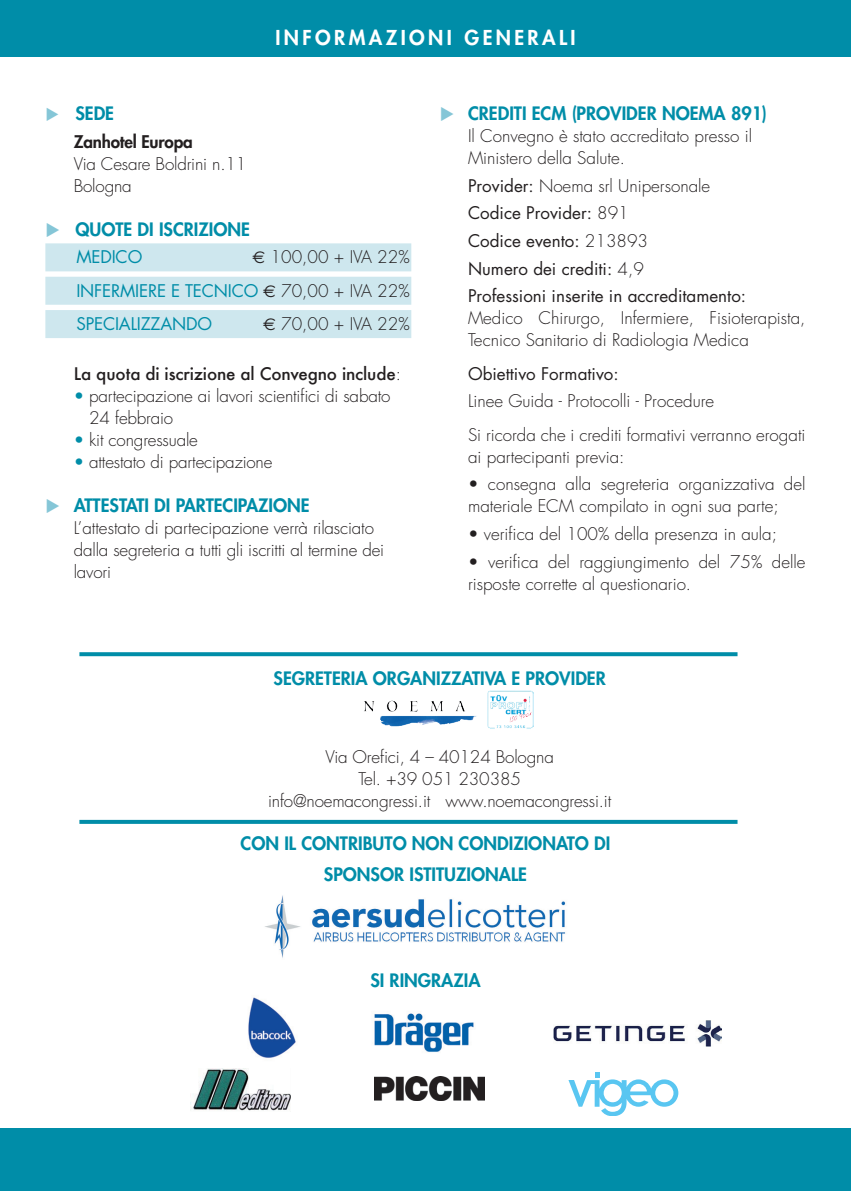
<style>
.page{position:relative;width:851px;height:1191px;background:#fff}
.page>*{position:absolute;margin:0;border:0;box-sizing:border-box;transform-origin:0 0}
.t1{font:800 20px "Futura";letter-spacing:.17em;color:#fff}
.t2{font:800 18px/31.4px "Futura";color:#008da8;text-align:center}
.t3{font:300 17px/22px "Futura";color:#231f20}
.t4{font:17px/27.6px "Futura";color:#231f20}
.t5{font:17px/33.4px "Futura";letter-spacing:-.01em;color:#008da8;text-align:justify}
.t6{font:500 17px "Futura";letter-spacing:-.01em;color:#231f20}
.t7{font:800 17px "Futura";letter-spacing:-.01em;color:#231f20}
.s1{color:#85c6d7}
.s2{font-family:"Euro Sans";color:#231f20}
.s3{font-weight:300;color:#231f20}
.s4{font-family:"Euro Sans";font-weight:400}
.s5{font-weight:300}
.s6{color:#008da8}
</style>
<div class="page">
<img style="left:265px;top:895px;width:301px;height:63px">
<div style="left:0;top:1128px;width:850px;height:63px;background:#008da8"></div>
<div style="left:0;top:0;width:850px;height:57px;background:#008da8"></div>
<div style="left:45px;top:243px;width:366px;height:28px;background:#cee7ee"></div>
<div style="left:45px;top:277px;width:366px;height:28px;background:#cee7ee"></div>
<div style="left:45px;top:310px;width:366px;height:28px;background:#cee7ee"></div>
<svg style="left:79px;top:820px;width:658px;height:4px;background:#0790aa"></svg>
<img style="left:374px;top:1013px;width:100px;height:39px">
<img style="left:190px;top:1068px;width:100px;height:43px">
<img style="left:374px;top:1076px;width:110px;height:24px">
<svg style="left:568px;top:1072px;width:110px;height:43px"></svg>
<img style="left:553px;top:1020px;width:168px;height:26px">
<img style="left:364px;top:700px;width:113px;height:27px">
<img style="left:487px;top:690px;width:46px;height:39px">
<svg style="left:79px;top:652px;width:658px;height:4px;background:#0d92ac"></svg>
<img style="left:248px;top:997px;width:48px;height:61px">
<p class="t1" style="left:275px;top:24px;width:302px">INFORMAZIONI GENERALI</p>
<p class="t2" style="left:45px;top:97px;width:70px"><span class="s1">◆</span> SEDE</p>
<p class="t7" style="left:74px;top:130px;width:120px">Zanhotel Europa</p>
<p class="t3" style="left:74px;top:152px;width:174px">Via Cesare Boldrini n.11<br>Bologna</p>
<p class="t2" style="left:45px;top:213px;width:206px"><span class="s1">◆</span> QUOTE DI ISCRIZIONE</p>
<p class="t5" style="left:76px;top:240px;width:67px">MedicO</p>
<p class="t5" style="left:76px;top:240px;width:334px;text-indent:176px"><span class="s2">E</span> <span class="s3">100,00 + IVA 22% </span>INFERMIERE E TECNICO <span class="s2">E</span> <span class="s3">70,00 + IVA 22% </span>SPECIALIZZANDO</p>
<p class="t3" style="left:263px;top:313px;width:148px"><span class="s4">E</span> 70,00 + IVA 22%</p>
<p class="t6" style="left:74px;top:362px;width:328px">La quota di iscrizione al Convegno include<span class="s5">:</span></p>
<p class="t3" style="left:89px;top:384px;width:302px;text-indent:-15px"><span class="s6">•</span> partecipazione ai lavori scientifici di sabato<br>24 febbraio</p>
<p class="t3" style="left:74px;top:428px;width:126px"><span class="s6">•</span> kit congressuale</p>
<p class="t3" style="left:74px;top:450px;width:200px"><span class="s6">•</span> attestato di partecipazione</p>
<p class="t2" style="left:45px;top:489px;width:266px"><span class="s1">◆</span> ATTESTATI DI PARTECIPAZIONE</p>
<p class="t3" style="left:74px;top:516px;width:312px">L’attestato di partecipazione verrà rilasciato dalla segreteria a tutti gli iscritti al termine dei lavori</p>
<p class="t2" style="left:439px;top:97px;width:329px"><span class="s1">◆</span> CREDITI ECM (PROVIDER NOEMA 891)</p>
<p class="t3" style="left:468px;top:125px;width:285px">Il Convegno è stato accreditato presso il<br>Ministero della Salute.</p>
<p class="t4" style="left:468px;top:171px;width:279px">Provider: <span class="s5">Noema srl Unipersonale<br></span>Codice Provider: <span class="s5">891<br></span>Codice evento: <span class="s5">213893<br></span>Numero dei crediti: <span class="s5">4,9<br></span>Professioni inserite in accreditamento:</p>
<p class="t3" style="left:468px;top:307px;width:339px">Medico Chirurgo, Infermiere, Fisioterapista,<br>Tecnico Sanitario di Radiologia Medica</p>
<p class="t4" style="left:468px;top:359px;width:152px">Obiettivo Formativo:</p>
<p class="t3" style="left:468px;top:384px;width:339px;line-height:33.4px">Linee Guida - Protocolli - Procedure<br>Si ricorda che i crediti formativi verranno erogati</p>
<p class="t3" style="left:468px;top:446px;width:158px">ai partecipanti previa:</p>
<p class="t3" style="left:468px;top:473px;width:339px">• consegna alla segreteria organizzativa del materiale ECM compilato in ogni sua parte;</p>
<p class="t3" style="left:468px;top:523px;width:310px">• verifica del 100% della presenza in aula;</p>
<p class="t3" style="left:468px;top:551px;width:339px">• verifica del raggiungimento del 75% delle risposte corrette al questionario.</p>
<p class="t2" style="left:273px;top:662px;width:334px">SEGRETERIA ORGANIZZATIVA E PROVIDER</p>
<p class="t3" style="left:268px;top:746px;width:344px;text-align:center">Via Orefici, 4 – 40124 Bologna<br>Tel. +39 051 230385<br>info@noemacongressi.it www.noemacongressi.it</p>
<p class="t2" style="left:240px;top:827px;width:371px">CON IL CONTRIBUTO NON CONDIZIONATO DI<br>SPONSOR ISTITUZIONALE</p>
<p class="t2" style="left:370px;top:964px;width:112px">SI RINGRAZIA</p>
</div>
